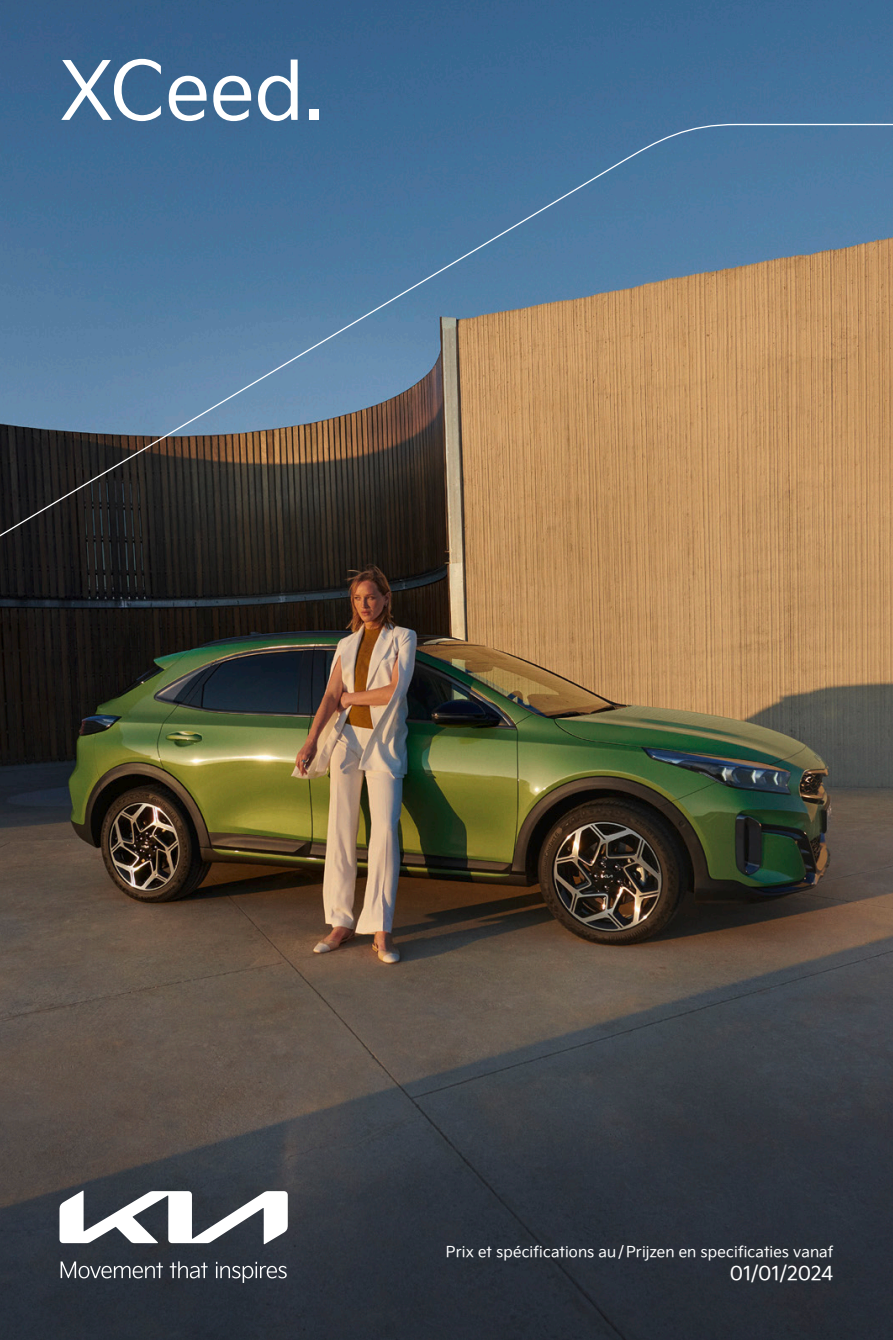
<style>
.page{position:relative;width:893px;height:1340px;background:#fff}
.page>*{position:absolute;margin:0;border:0;box-sizing:border-box;transform-origin:0 0}
.t1{font:78.75px "Kia Signature OTF Regular";color:#fff}
.t2{font:19.25px "Kia Signature OTF Regular";letter-spacing:-.01em;color:#fff}
.t3{font:14.88px "Kia Signature OTF Regular";letter-spacing:.01em;color:#fff}
</style>
<div class="page">
<img style="left:0;top:0;width:893px;height:1339px">
<svg style="left:0;top:123px;width:893px;height:518px;background:#717270"></svg>
<svg style="left:60px;top:1190px;width:228px;height:54px"></svg>
<svg style="left:61px;top:1261px;width:102px;height:17px;background:#5b6067"></svg>
<svg style="left:170px;top:1261px;width:38px;height:17px"></svg>
<svg style="left:216px;top:1261px;width:71px;height:21px"></svg>
<h1 class="t1" style="left:60px;top:33px;width:265px">XCeed.</h1>
<p class="t3" style="left:446px;top:1241px;width:389px">Prix et spécifications au/Prijzen en specificaties vanaf</p>
<p class="t2" style="left:730px;top:1259px;width:105px">01/01/2024</p>
</div>
